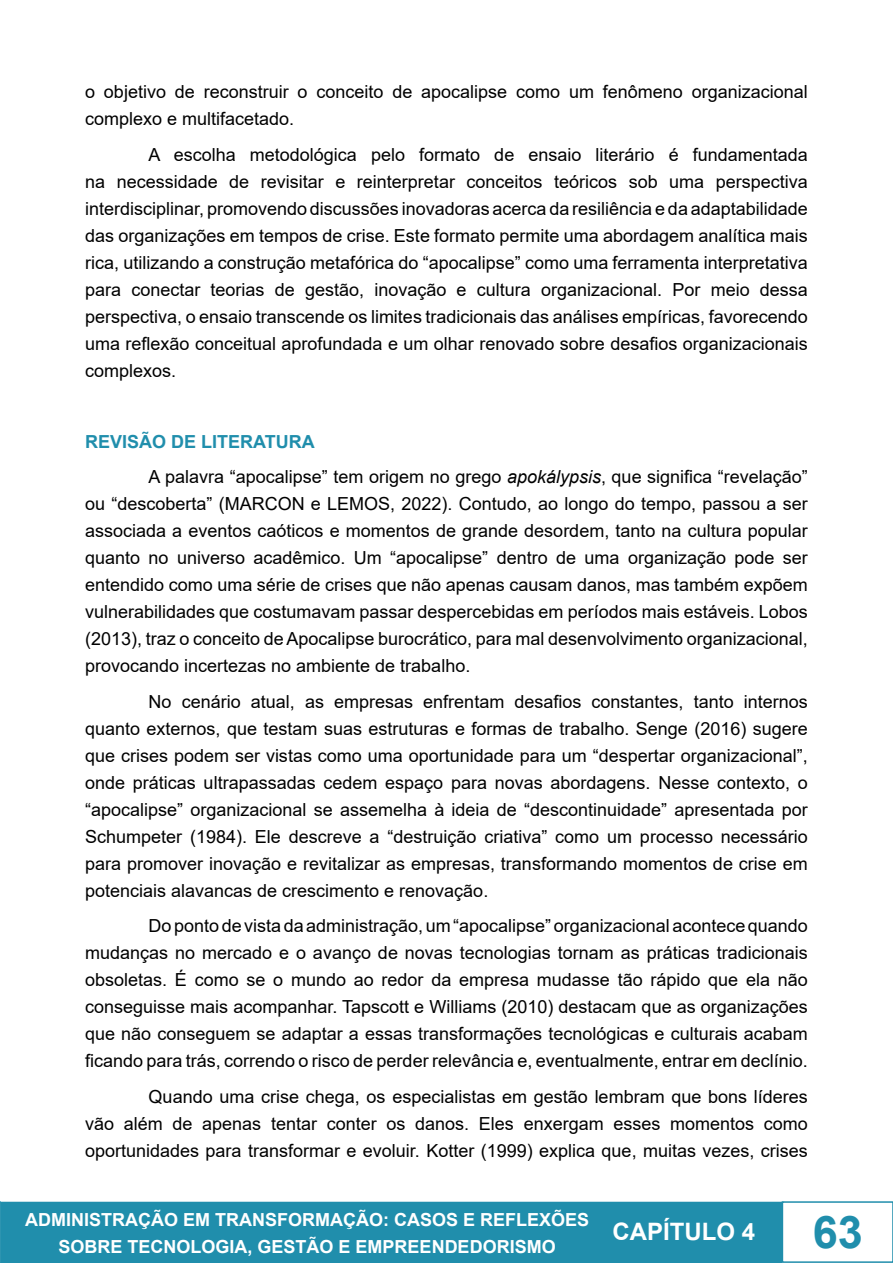
<style>
.page{position:relative;width:893px;height:1263px;background:#fff}
.page>*{position:absolute;margin:0;border:0;box-sizing:border-box;transform-origin:0 0}
.t1{font:700 45px "Arial";color:#208eac}
.t2{font:700 24px "Arial";color:#fff}
.t3{font:18px/27px "Arial";color:#000;text-align:justify}
.t4{font:700 18px/27px "Arial";color:#fff;text-align:center}
.t5{font:700 18px "Arial";color:#208eac}
.s1{font-style:italic}
</style>
<div class="page">
<div style="left:1px;top:1202px;width:782px;height:60px;background:#208eac"></div>
<div style="left:0;top:1202px;width:784px;height:61px;border:2px solid #208eac"></div>
<svg style="left:0;top:1201px;width:1px;height:62px"></svg>
<div style="left:782px;top:1201px;width:111px;height:62px;border:2px solid #208eac"></div>
<p class="t3" style="left:85px;top:78px;width:724px">o objetivo de reconstruir o conceito de apocalipse como um fenômeno organizacional complexo e multifacetado.</p>
<p class="t3" style="left:85px;top:141px;width:724px;text-indent:64px">A escolha metodológica pelo formato de ensaio literário é fundamentada na necessidade de revisitar e reinterpretar conceitos teóricos sob uma perspectiva interdisciplinar, promovendo discussões inovadoras acerca da resiliência e da adaptabilidade das organizações em tempos de crise. Este formato permite uma abordagem analítica mais rica, utilizando a construção metafórica do “apocalipse” como uma ferramenta interpretativa para conectar teorias de gestão, inovação e cultura organizacional. Por meio dessa perspectiva, o ensaio transcende os limites tradicionais das análises empíricas, favorecendo uma reflexão conceitual aprofundada e um olhar renovado sobre desafios organizacionais complexos.</p>
<p class="t5" style="left:85px;top:429px;width:231px">REVISÃO DE LITERATURA</p>
<p class="t3" style="left:85px;top:463px;width:724px;text-indent:64px">A palavra “apocalipse” tem origem no grego <span class="s1">apokálypsis</span>, que significa “revelação” ou “descoberta” (MARCON e LEMOS, 2022). Contudo, ao longo do tempo, passou a ser associada a eventos caóticos e momentos de grande desordem, tanto na cultura popular quanto no universo acadêmico. Um “apocalipse” dentro de uma organização pode ser entendido como uma série de crises que não apenas causam danos, mas também expõem vulnerabilidades que costumavam passar despercebidas em períodos mais estáveis. Lobos (2013), traz o conceito de Apocalipse burocrático, para mal desenvolvimento organizacional, provocando incertezas no ambiente de trabalho.</p>
<p class="t3" style="left:85px;top:688px;width:724px;text-indent:64px">No cenário atual, as empresas enfrentam desafios constantes, tanto internos quanto externos, que testam suas estruturas e formas de trabalho. Senge (2016) sugere que crises podem ser vistas como uma oportunidade para um “despertar organizacional”, onde práticas ultrapassadas cedem espaço para novas abordagens. Nesse contexto, o “apocalipse” organizacional se assemelha à ideia de “descontinuidade” apresentada por Schumpeter (1984). Ele descreve a “destruição criativa” como um processo necessário para promover inovação e revitalizar as empresas, transformando momentos de crise em potenciais alavancas de crescimento e renovação.</p>
<p class="t3" style="left:85px;top:912px;width:724px;text-indent:64px">Do ponto de vista da administração, um “apocalipse” organizacional acontece quando mudanças no mercado e o avanço de novas tecnologias tornam as práticas tradicionais obsoletas. É como se o mundo ao redor da empresa mudasse tão rápido que ela não conseguisse mais acompanhar. Tapscott e Williams (2010) destacam que as organizações que não conseguem se adaptar a essas transformações tecnológicas e culturais acabam ficando para trás, correndo o risco de perder relevância e, eventualmente, entrar em declínio.</p>
<p class="t3" style="left:85px;top:1083px;width:724px;text-indent:64px">Quando uma crise chega, os especialistas em gestão lembram que bons líderes vão além de apenas tentar conter os danos. Eles enxergam esses momentos como oportunidades para transformar e evoluir. Kotter (1999) explica que, muitas vezes, crises</p>
<p class="t4" style="left:25px;top:1206px;width:566px">ADMINISTRAÇÃO EM TRANSFORMAÇÃO: CASOS E REFLEXÕES<br>SOBRE TECNOLOGIA, GESTÃO E EMPREENDEDORISMO</p>
<h2 class="t2" style="left:612px;top:1215px;width:144px">CAPÍTULO 4</h2>
<h1 class="t1" style="left:813px;top:1201px;width:52px">63</h1>
</div>
